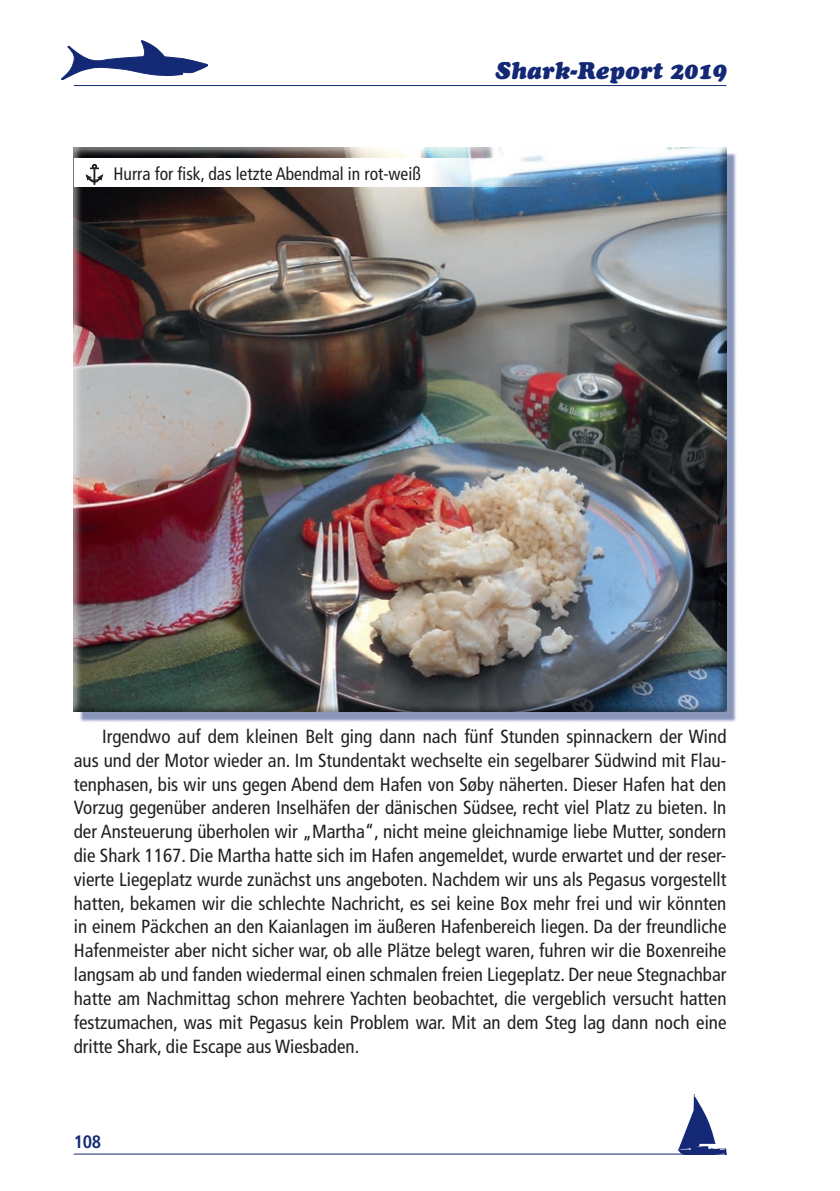
<style>
.page{position:relative;width:840px;height:1191px;background:#fff}
.page>*{position:absolute;margin:0;border:0;box-sizing:border-box;transform-origin:0 0}
.t1{font:italic 24px "Cooper Black Std";color:#142975}
.t2{font:condensed 19px/23.8px "Frutiger";color:#231f20;text-align:justify}
.t3{font:condensed 18px "Frutiger";color:#231f20}
.t4{font:700 condensed 18px "Frutiger";color:#142975}
.s1{font-family:"Transport";font-stretch:normal;font-size:25px}
</style>
<div class="page">
<hr style="left:74px;top:85px;width:652px;height:1px;background:#142975">
<svg style="left:61px;top:40px;width:147px;height:40px"></svg>
<hr style="left:74px;top:1153px;width:652px;height:1px;background:#142975">
<svg style="left:677px;top:1094px;width:49px;height:60px"></svg>
<div style="left:67px;top:140px;width:670px;height:572px;background:#231f20;opacity:.5"></div>
<div style="left:74px;top:159px;width:472px;height:28px;background:#fff"></div>
<svg style="left:86px;top:164px;width:17px;height:21px"></svg>
<p class="t3" style="left:85px;top:163px;width:337px"><span class="s1">P</span> Hurra for fisk, das letzte Abendmal in rot-weiß</p>
<p class="t1" style="left:495px;top:56px;width:232px">Shark-Report 2019</p>
<p class="t2" style="left:74px;top:724px;width:654px;text-indent:28px">Irgendwo auf dem kleinen Belt ging dann nach fünf Stunden spinnackern der Wind aus und der Motor wieder an. Im Stundentakt wechselte ein segelbarer Südwind mit Flau&shy;tenphasen, bis wir uns gegen Abend dem Hafen von Søby näherten. Dieser Hafen hat den Vorzug gegenüber anderen Inselhäfen der dänischen Südsee, recht viel Platz zu bieten. In der Ansteuerung überholen wir „Martha“, nicht meine gleichnamige liebe Mutter, sondern die Shark 1167. Die Martha hatte sich im Hafen angemeldet, wurde erwartet und der reser&shy;vierte Liegeplatz wurde zunächst uns angeboten. Nachdem wir uns als Pegasus vorgestellt hatten, bekamen wir die schlechte Nachricht, es sei keine Box mehr frei und wir könnten in einem Päckchen an den Kaianlagen im äußeren Hafenbereich liegen. Da der freundliche Hafenmeister aber nicht sicher war, ob alle Plätze belegt waren, fuhren wir die Boxenreihe langsam ab und fanden wiedermal einen schmalen freien Liegeplatz. Der neue Stegnachbar hatte am Nachmittag schon mehrere Yachten beobachtet, die vergeblich versucht hatten festzumachen, was mit Pegasus kein Problem war. Mit an dem Steg lag dann noch eine dritte Shark, die Escape aus Wiesbaden.</p>
<p class="t4" style="left:74px;top:1131px;width:29px">108</p>
</div>
